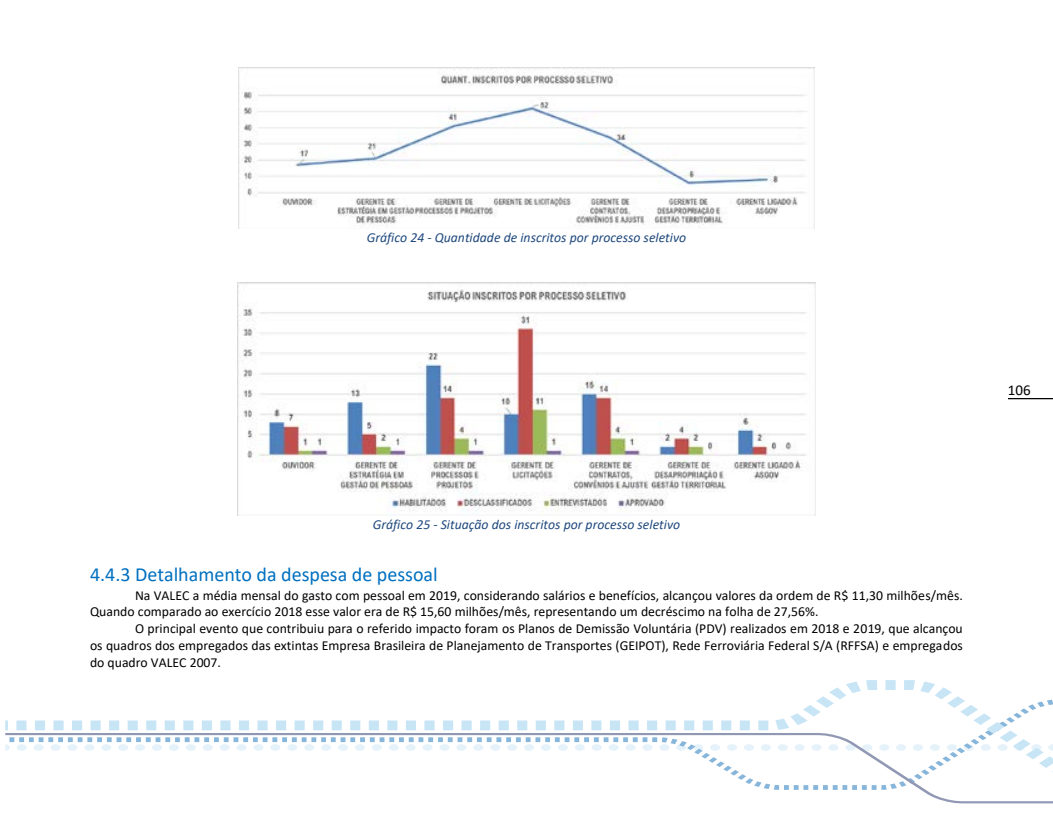
<style>
.page{position:relative;width:1053px;height:815px;background:#fff}
.page>*{position:absolute;margin:0;border:0;box-sizing:border-box;transform-origin:0 0}
.t1{font:20px "Calibri";color:#0070c0}
.t2{font:15px "Calibri";color:#000}
.t3{font:13.75px/16.8px "Calibri";color:#000}
.t4{font:italic 13.75px "Calibri";color:#1f497d}
</style>
<div class="page">
<svg style="left:5px;top:680px;width:1047px;height:53px"></svg>
<svg style="left:5px;top:733px;width:1047px;height:70px"></svg>
<hr style="left:1007px;top:398px;width:45px;height:1px;background:#000">
<img style="left:238px;top:68px;width:576px;height:161px">
<img style="left:237px;top:283px;width:578px;height:233px">
<p class="t4" style="left:366px;top:228px;width:321px">Gráfico 24 - Quantidade de inscritos por processo seletivo</p>
<p class="t2" style="left:1007px;top:380px;width:24px">106</p>
<p class="t4" style="left:372px;top:515px;width:309px">Gráfico 25 - Situação dos inscritos por processo seletivo</p>
<h1 class="t1" style="left:90px;top:561px;width:349px">4.4.3 Detalhamento da despesa de pessoal</h1>
<p class="t3" style="left:90px;top:586px;width:874px;text-indent:45px">Na VALEC a média mensal do gasto com pessoal em 2019, considerando salários e benefícios, alcançou valores da ordem de R$ 11,30 milhões/mês.<br>Quando comparado ao exercício 2018 esse valor era de R$ 15,60 milhões/mês, representando um decréscimo na folha de 27,56%.</p>
<p class="t3" style="left:90px;top:620px;width:874px;text-align:justify;text-indent:45px">O principal evento que contribuiu para o referido impacto foram os Planos de Demissão Voluntária (PDV) realizados em 2018 e 2019, que alcançou os quadros dos empregados das extintas Empresa Brasileira de Planejamento de Transportes (GEIPOT), Rede Ferroviária Federal S/A (RFFSA) e empregados do quadro VALEC 2007.</p>
</div>
